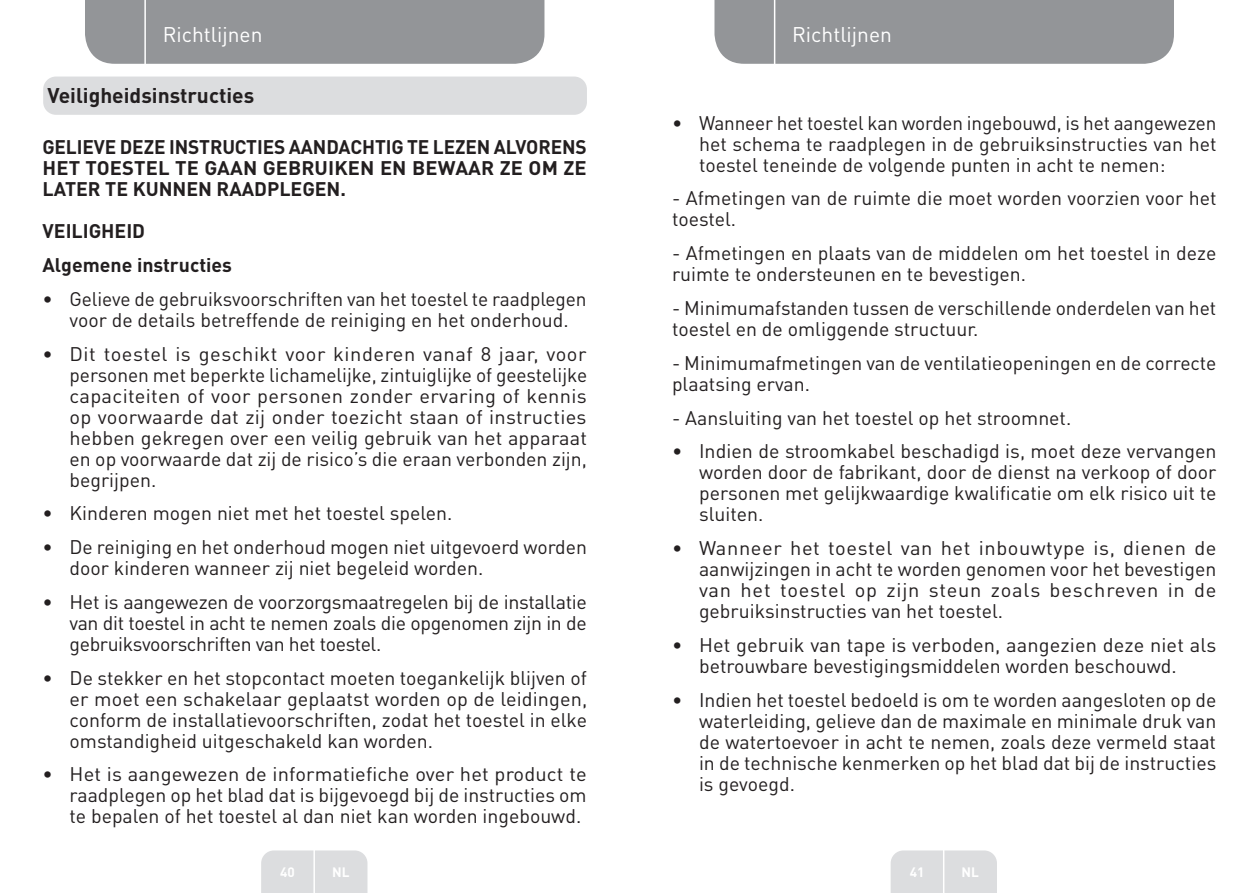
<style>
.page{position:relative;width:1259px;height:893px;background:#fff}
.page>*{position:absolute;margin:0;border:0;box-sizing:border-box;transform-origin:0 0}
.t1{font:21px "DIN Pro";color:#fff}
.Headline-01{font:700 21px "DIN Pro";color:#231f20}
.Large_Text__3_2_mm{font:19.5px/21px "DIN Pro";color:#231f20;text-align:justify}
.Large_Text__3_2_mm-2{font:700 19.5px/21px "DIN Pro";color:#231f20;text-align:justify}
.t2{font:700 13.5px "DIN Pro";color:#fff}
</style>
<div class="page">
<div style="left:85px;top:0;width:459px;height:64px;background:#939598"></div>
<div style="left:714px;top:0;width:460px;height:64px;background:#939598"></div>
<div style="left:261px;top:850px;width:106px;height:43px;background:#dcdddf"></div>
<div style="left:890px;top:850px;width:107px;height:43px;background:#dcdddf"></div>
<hr style="left:313px;top:833px;width:2px;height:60px;background:#fff">
<hr style="left:943px;top:833px;width:1px;height:60px;background:#fff">
<hr style="left:144px;top:0;width:2px;height:66px;background:#fff">
<hr style="left:774px;top:0;width:1px;height:66px;background:#fff">
<div style="left:43px;top:77px;width:544px;height:38px;background:#dcdddf;border-radius:13px"></div>
<p class="t1" style="left:163px;top:20px;width:101px">Richtlijnen</p>
<p class="t1" style="left:792px;top:20px;width:101px">Richtlijnen</p>
<p class="Headline-01" style="left:47px;top:81px;width:208px">Veiligheidsinstructies</p>
<p class="Large_Text__3_2_mm-2" style="left:43px;top:136px;width:546px">GELIEVE DEZE INSTRUCTIES AANDACHTIG TE LEZEN ALVORENS HET TOESTEL TE GAAN GEBRUIKEN EN BEWAAR ZE OM ZE LATER TE KUNNEN RAADPLEGEN.</p>
<p class="Large_Text__3_2_mm-2" style="left:43px;top:220px;width:104px">VEILIGHEID</p>
<p class="Large_Text__3_2_mm-2" style="left:43px;top:254px;width:191px">Algemene instructies</p>
<p class="Large_Text__3_2_mm" style="left:43px;top:287px;width:546px;text-align:center">• Gelieve de gebruiksvoorschriften van het toestel te raadplegen voor de details betreffende de reiniging en het onderhoud.</p>
<p class="Large_Text__3_2_mm" style="left:70px;top:342px;width:519px;text-indent:-27px">• Dit toestel is geschikt voor kinderen vanaf 8 jaar, voor personen met beperkte lichamelijke, zintuiglijke of geestelijke capaciteiten of voor personen zonder ervaring of kennis op voorwaarde dat zij onder toezicht staan of instructies hebben gekregen over een veilig gebruik van het apparaat en op voorwaarde dat zij de risico’s die eraan verbonden zijn, begrijpen.</p>
<p class="Large_Text__3_2_mm" style="left:43px;top:502px;width:411px">• Kinderen mogen niet met het toestel spelen.</p>
<p class="Large_Text__3_2_mm" style="left:70px;top:536px;width:519px;text-indent:-27px">• De reiniging en het onderhoud mogen niet uitgevoerd worden door kinderen wanneer zij niet begeleid worden.</p>
<p class="Large_Text__3_2_mm" style="left:70px;top:590px;width:519px;text-indent:-27px">• Het is aangewezen de voorzorgsmaatregelen bij de installatie van dit toestel in acht te nemen zoals die opgenomen zijn in de gebruiksvoorschriften van het toestel.</p>
<p class="Large_Text__3_2_mm" style="left:70px;top:666px;width:519px;text-indent:-27px">• De stekker en het stopcontact moeten toegankelijk blijven of er moet een schakelaar geplaatst worden op de leidingen, conform de installatievoorschriften, zodat het toestel in elke omstandigheid uitgeschakeld kan worden.</p>
<p class="Large_Text__3_2_mm" style="left:70px;top:763px;width:518px;text-indent:-27px">• Het is aangewezen de informatiefiche over het product te raadplegen op het blad dat is bijgevoegd bij de instructies om te bepalen of het toestel al dan niet kan worden ingebouwd.</p>
<p class="Large_Text__3_2_mm" style="left:699px;top:111px;width:519px;text-indent:-27px">• Wanneer het toestel kan worden ingebouwd, is het aangewezen het schema te raadplegen in de gebruiksinstructies van het toestel teneinde de volgende punten in acht te nemen:</p>
<p class="Large_Text__3_2_mm" style="left:672px;top:187px;width:546px">- Afmetingen van de ruimte die moet worden voorzien voor het toestel.</p>
<p class="Large_Text__3_2_mm" style="left:672px;top:242px;width:546px">- Afmetingen en plaats van de middelen om het toestel in deze ruimte te ondersteunen en te bevestigen.</p>
<p class="Large_Text__3_2_mm" style="left:672px;top:297px;width:546px">- Minimumafstanden tussen de verschillende onderdelen van het toestel en de omliggende structuur.</p>
<p class="Large_Text__3_2_mm" style="left:672px;top:351px;width:546px">- Minimumafmetingen van de ventilatieopeningen en de correcte plaatsing ervan.</p>
<p class="Large_Text__3_2_mm" style="left:672px;top:406px;width:401px">- Aansluiting van het toestel op het stroomnet.</p>
<p class="Large_Text__3_2_mm" style="left:699px;top:440px;width:519px;text-indent:-27px">• Indien de stroomkabel beschadigd is, moet deze vervangen worden door de fabrikant, door de dienst na verkoop of door personen met gelijkwaardige kwalificatie om elk risico uit te sluiten.</p>
<p class="Large_Text__3_2_mm" style="left:699px;top:537px;width:519px;text-indent:-27px">• Wanneer het toestel van het inbouwtype is, dienen de aanwijzingen in acht te worden genomen voor het bevestigen van het toestel op zijn steun zoals beschreven in de gebruiksinstructies van het toestel.</p>
<p class="Large_Text__3_2_mm" style="left:699px;top:633px;width:519px;text-indent:-27px">• Het gebruik van tape is verboden, aangezien deze niet als betrouwbare bevestigingsmiddelen worden beschouwd.</p>
<p class="Large_Text__3_2_mm" style="left:699px;top:688px;width:519px;text-indent:-27px">• Indien het toestel bedoeld is om te worden aangesloten op de waterleiding, gelieve dan de maximale en minimale druk van de watertoevoer in acht te nemen, zoals deze vermeld staat in de technische kenmerken op het blad dat bij de instructies is gevoegd.</p>
<p class="t2" style="left:280px;top:862px;width:16px">40</p>
<p class="t2" style="left:332px;top:862px;width:19px">NL</p>
<p class="t2" style="left:909px;top:862px;width:16px">41</p>
<p class="t2" style="left:961px;top:862px;width:19px">NL</p>
</div>
